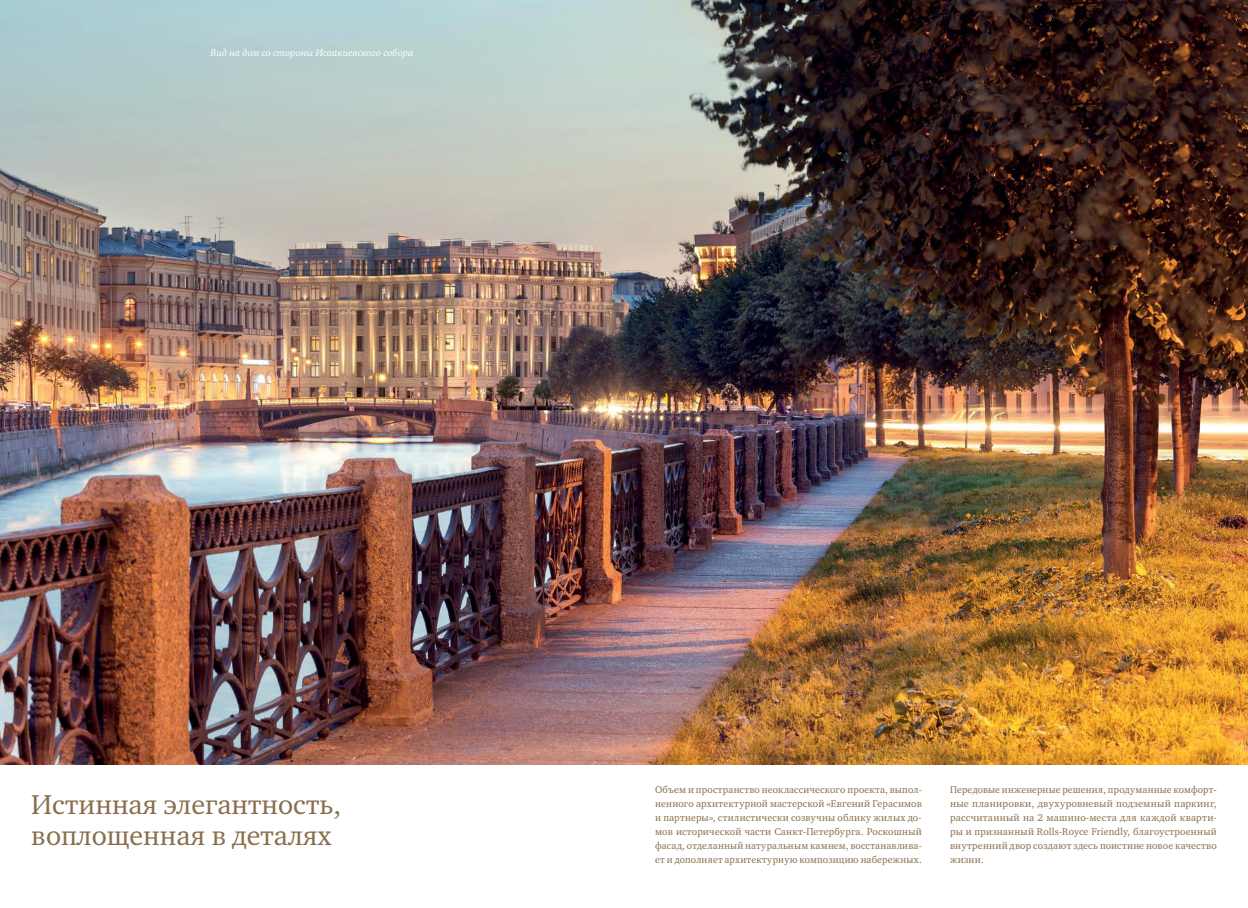
<style>
.page{position:relative;width:1248px;height:908px;background:#fff}
.page>*{position:absolute;margin:0;border:0;box-sizing:border-box;transform-origin:0 0}
.t1{font:28px/30.8px "Charter ITC";color:#896e4c}
.t2{font:10px/14px "Charter ITC";letter-spacing:.02em;color:#896e4c;text-align:justify}
.t3{font:italic 10px "Charter ITC";color:#fff}
</style>
<div class="page">
<img style="left:0;top:0;width:1247px;height:764px">
<p class="t3" style="left:210px;top:46px;width:204px">Вид на дом со стороны Исаакиевского собора</p>
<h1 class="t1" style="left:31px;top:789px;width:311px">Истинная элегантность, воплощенная в деталях</h1>
<p class="t2" style="left:655px;top:782px;width:268px">Объем и пространство неоклассического проекта, выпол&shy;ненного архитектурной мастерской «Евгений Герасимов и партнеры», стилистически созвучны облику жилых до&shy;мов исторической части Санкт-Петербурга. Роскошный фасад, отделанный натуральным камнем, восстанавлива&shy;ет и дополняет архитектурную композицию набережных.</p>
<p class="t2" style="left:950px;top:782px;width:268px">Передовые инженерные решения, продуманные комфорт&shy;ные планировки, двухуровневый подземный паркинг, рассчитанный на 2 машино-места для каждой кварти&shy;ры и признанный Rolls-Royce Friendly, благоустроенный внутренний двор создают здесь поистине новое качество жизни.</p>
</div>
